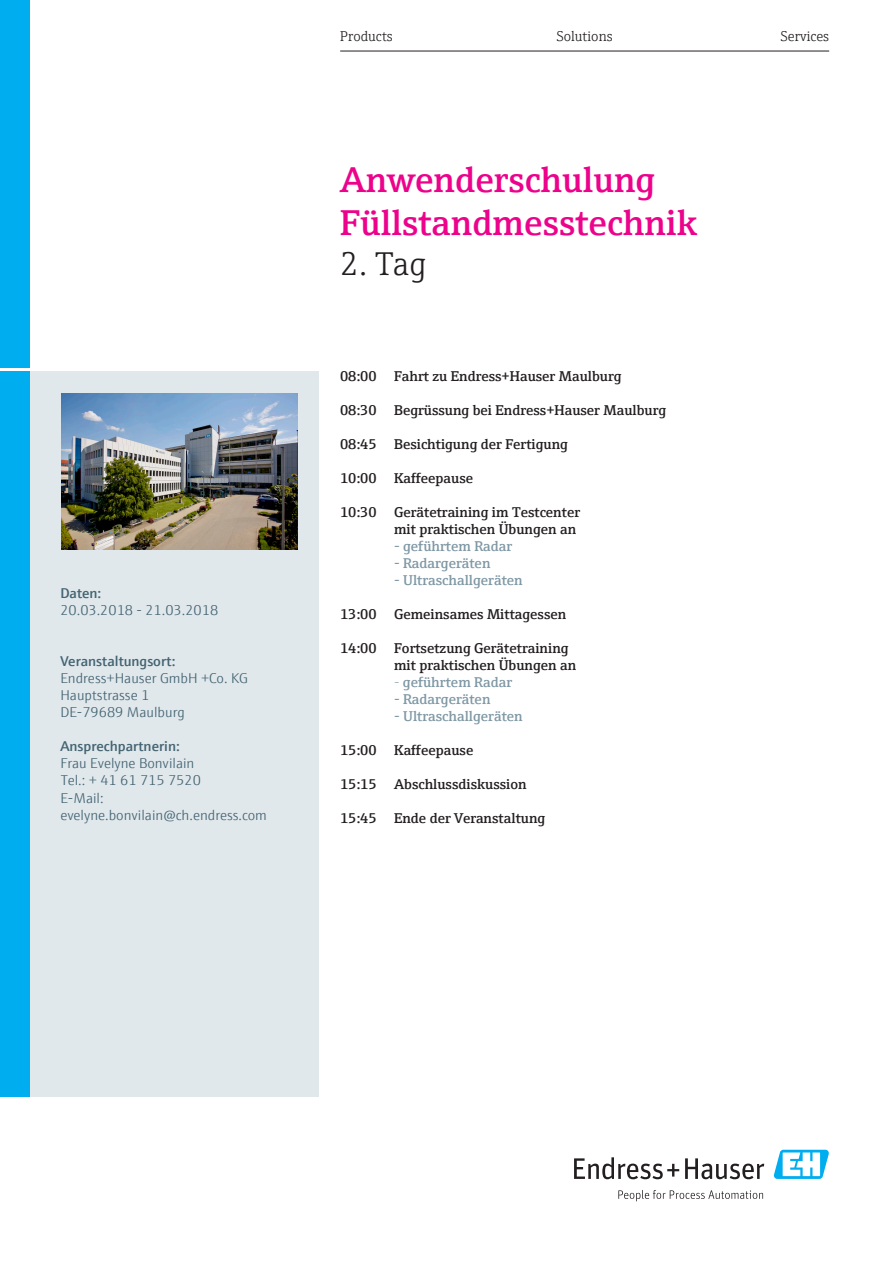
<style>
.page{position:relative;width:893px;height:1263px;background:#fff}
.page>*{position:absolute;margin:0;border:0;box-sizing:border-box;transform-origin:0 0}
.Brochure_Title_Headl{font:600 36px "E+H Serif";color:#ed028c}
.Brochure_Title_Headl-2{font:300 33px "E+H Serif";color:#231f20}
.General_Copy_Accent{font:600 14.25px "E+H Serif";color:#231f20}
.Infobox_Default{font:300 14.25px "E+H Sans";color:#446472}
.General_Copy_Accent-2{font:600 14.25px "E+H Serif";color:#7f98a5}
.General_Copy_Feeder{font:600 14.25px "E+H Serif";color:#231f20}
.Infobox_Default-2{font:600 14.25px "E+H Sans";color:#446472}
.t1{font:300 14.25px "E+H Serif";color:#231f20}
.General_Copy_Default{font:600 14.25px "E+H Serif";color:#7f98a5}
.s1{font-weight:300}
</style>
<div class="page">
<div style="left:30px;top:371px;width:289px;height:725px;background:#e0e8ec"></div>
<img style="left:62px;top:394px;width:236px;height:156px">
<svg style="left:574px;top:1157px;width:105px;height:22px"></svg>
<svg style="left:685px;top:1158px;width:79px;height:21px"></svg>
<svg style="left:618px;top:1190px;width:145px;height:11px"></svg>
<svg style="left:773px;top:1150px;width:56px;height:29px"></svg>
<div style="left:0;top:0;width:30px;height:1096px;background:#00aeef"></div>
<hr style="left:0;top:369px;width:32px;height:2px;background:#fff">
<hr style="left:340px;top:51px;width:489px;height:1px;background:#231f20">
<p class="Infobox_Default-2" style="left:60px;top:582px;width:43px">Daten:</p>
<p class="Infobox_Default" style="left:60px;top:600px;width:159px">20.03.2018 - 21.03.2018</p>
<p class="Infobox_Default-2" style="left:60px;top:650px;width:117px">Veranstaltungsort:</p>
<p class="Infobox_Default" style="left:60px;top:668px;width:189px">Endress+Hauser GmbH +Co. KG</p>
<p class="Infobox_Default" style="left:60px;top:685px;width:90px">Hauptstrasse 1</p>
<p class="Infobox_Default" style="left:60px;top:702px;width:126px">DE-79689 Maulburg</p>
<p class="Infobox_Default-2" style="left:60px;top:736px;width:121px">Ansprechpartnerin:</p>
<p class="Infobox_Default" style="left:60px;top:753px;width:136px">Frau Evelyne Bonvilain</p>
<p class="Infobox_Default" style="left:60px;top:770px;width:142px">Tel.: + 41 61 715 7520</p>
<p class="Infobox_Default" style="left:60px;top:787px;width:45px">E-Mail:</p>
<p class="Infobox_Default" style="left:60px;top:804px;width:208px">evelyne.bonvilain@ch.endress.com</p>
<p class="t1" style="left:340px;top:26px;width:54px">Products</p>
<p class="t1" style="left:557px;top:26px;width:57px">Solutions</p>
<p class="t1" style="left:781px;top:26px;width:50px">Services</p>
<p class="Brochure_Title_Headl" style="left:340px;top:152px;width:316px">Anwenderschulung</p>
<p class="Brochure_Title_Headl" style="left:340px;top:195px;width:358px">Füllstandmesstechnik</p>
<p class="Brochure_Title_Headl-2" style="left:340px;top:239px;width:88px">2. Tag</p>
<p class="General_Copy_Accent" style="left:340px;top:365px;width:283px">08:00 Fahrt zu Endress+Hauser Maulburg</p>
<p class="General_Copy_Accent" style="left:340px;top:399px;width:328px">08:30 Begrüssung bei Endress+Hauser Maulburg</p>
<p class="General_Copy_Accent" style="left:340px;top:433px;width:229px">08:45 Besichtigung der Fertigung</p>
<p class="General_Copy_Accent" style="left:340px;top:467px;width:135px">10:00 Kaffeepause</p>
<p class="General_Copy_Accent" style="left:340px;top:501px;width:242px">10:30 Gerätetraining im Testcenter</p>
<p class="General_Copy_Accent" style="left:394px;top:518px;width:184px">mit praktischen Übungen an</p>
<p class="General_Copy_Accent-2" style="left:394px;top:535px;width:120px">- geführtem Radar</p>
<p class="General_Copy_Accent-2" style="left:394px;top:552px;width:98px">- Radargeräten</p>
<p class="General_Copy_Accent-2" style="left:394px;top:569px;width:130px">- Ultraschallgeräten</p>
<p class="General_Copy_Accent" style="left:340px;top:603px;width:228px">13:00 Gemeinsames Mittagessen</p>
<p class="General_Copy_Accent" style="left:340px;top:637px;width:230px">14:00 Fortsetzung Gerätetraining</p>
<p class="General_Copy_Accent" style="left:394px;top:654px;width:184px">mit praktischen Übungen an</p>
<p class="General_Copy_Default" style="left:394px;top:671px;width:120px"><span class="s1">-</span> geführtem Radar</p>
<p class="General_Copy_Accent-2" style="left:394px;top:688px;width:98px">- Radargeräten</p>
<p class="General_Copy_Accent-2" style="left:394px;top:705px;width:130px">- Ultraschallgeräten</p>
<p class="General_Copy_Feeder" style="left:340px;top:739px;width:135px">15:00 Kaffeepause</p>
<p class="General_Copy_Feeder" style="left:340px;top:773px;width:188px">15:15 Abschlussdiskussion</p>
<p class="General_Copy_Feeder" style="left:340px;top:807px;width:207px">15:45 Ende der Veranstaltung</p>
</div>
